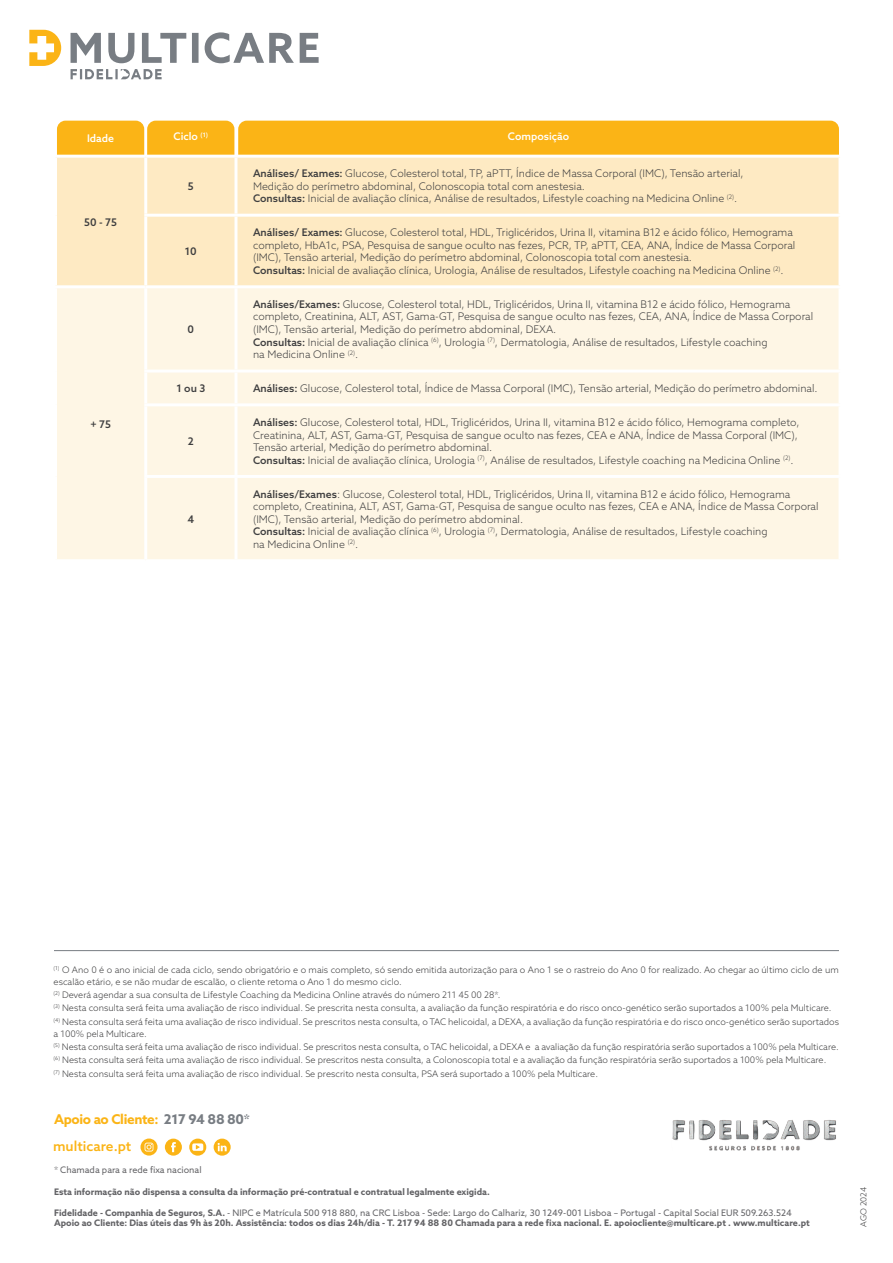
<style>
.page{position:relative;width:893px;height:1263px;background:#fff}
.page>*{position:absolute;margin:0;border:0;box-sizing:border-box;transform-origin:0 0}
.t1{font:500 13.65px "Azo Sans";color:#fbb416}
.t2{font:700 13.5px "Azo Sans";letter-spacing:-.025em;color:#fbb416}
.t3{font:300 10.5px/12.6px "Azo Sans";color:#3e3e3f}
.t4{font:500 10.5px "Azo Sans";color:#fff}
.t5{font:500 10.5px "Azo Sans";color:#3e3e3f}
.t6{font:300 9px/13.4px "Azo Sans";color:#3e3e3f}
.t7{font:700 9px/10.5px "Azo Sans";color:#636366}
.t8{font:9px "Azo Sans";color:#636366}
.t9{font:300 8.25px "Azo Sans";color:#3e3e3f}
.t10{font:500 6.15px "Azo Sans";color:#fff}
.s1{font-weight:500}
.s2{color:#787d83}
.s3{font-weight:400}
</style>
<div class="page">
<svg style="left:71px;top:32px;width:248px;height:47px"></svg>
<svg style="left:29px;top:30px;width:32px;height:36px"></svg>
<div style="left:57px;top:158px;width:781px;height:127px;background:#feeac3"></div>
<div style="left:57px;top:288px;width:781px;height:271px;background:#fef6e5"></div>
<hr style="left:144px;top:214px;width:92px;height:3px;background:#fff">
<hr style="left:236px;top:214px;width:605px;height:3px;background:#fff">
<hr style="left:144px;top:288px;width:3px;height:81px;background:#fff">
<hr style="left:234px;top:288px;width:3px;height:81px;background:#fff">
<hr style="left:144px;top:369px;width:92px;height:3px;background:#fff">
<hr style="left:144px;top:372px;width:3px;height:31px;background:#fff">
<hr style="left:236px;top:369px;width:605px;height:3px;background:#fff">
<hr style="left:234px;top:372px;width:3px;height:31px;background:#fff">
<hr style="left:144px;top:403px;width:92px;height:3px;background:#fff">
<hr style="left:144px;top:406px;width:3px;height:69px;background:#fff">
<hr style="left:236px;top:403px;width:605px;height:3px;background:#fff">
<hr style="left:234px;top:406px;width:3px;height:69px;background:#fff">
<hr style="left:144px;top:475px;width:92px;height:3px;background:#fff">
<hr style="left:144px;top:478px;width:3px;height:81px;background:#fff">
<hr style="left:236px;top:475px;width:605px;height:3px;background:#fff">
<hr style="left:234px;top:478px;width:3px;height:81px;background:#fff">
<hr style="left:144px;top:158px;width:3px;height:56px;background:#fff">
<hr style="left:234px;top:158px;width:3px;height:56px;background:#fff">
<hr style="left:144px;top:217px;width:3px;height:68px;background:#fff">
<hr style="left:234px;top:217px;width:3px;height:68px;background:#fff">
<img style="left:672px;top:1120px;width:164px;height:31px">
<svg style="left:189px;top:1138px;width:17px;height:18px"></svg>
<svg style="left:214px;top:1138px;width:17px;height:18px"></svg>
<svg style="left:165px;top:1138px;width:17px;height:18px"></svg>
<svg style="left:140px;top:1138px;width:18px;height:17px"></svg>
<div style="left:57px;top:121px;width:782px;height:34px;background:#fbb416"></div>
<hr style="left:54px;top:950px;width:785px;height:1px;background:#787d83">
<p class="t4" style="left:87px;top:131px;width:29px">Idade</p>
<p class="t10" style="left:200px;top:130px;width:9px">(1)</p>
<p class="t4" style="left:508px;top:129px;width:63px">Composição</p>
<p class="t4" style="left:174px;top:129px;width:26px">Ciclo</p>
<p class="t5" style="left:84px;top:215px;width:34px">50 - 75</p>
<p class="t5" style="left:90px;top:417px;width:22px">+ 75</p>
<p class="t5" style="left:188px;top:179px;width:7px">5</p>
<p class="t5" style="left:185px;top:244px;width:13px">10</p>
<p class="t5" style="left:188px;top:322px;width:8px">0</p>
<p class="t3" style="left:253px;top:167px;width:492px"><span class="s1">Análises/ Exames:</span> Glucose, Colesterol total, TP, aPTT, Índice de Massa Corporal (IMC), Tensão arterial,<br>Medição do perímetro abdominal, Colonoscopia total com anestesia.<br><span class="s1">Consultas:</span> Inicial de avaliação clínica, Análise de resultados, Lifestyle coaching na Medicina Online <sup>(2)</sup>.</p>
<p class="t3" style="left:253px;top:226px;width:544px"><span class="s1">Análises/ Exames:</span> Glucose, Colesterol total, HDL, Triglicéridos, Urina II, vitamina B12 e ácido fólico, Hemograma completo, HbA1c, PSA, Pesquisa de sangue oculto nas fezes, PCR, TP, aPTT, CEA, ANA, Índice de Massa Corporal (IMC), Tensão arterial, Medição do perímetro abdominal, Colonoscopia total com anestesia.<br><span class="s1">Consultas:</span> Inicial de avaliação clínica, Urologia, Análise de resultados, Lifestyle coaching na Medicina Online <sup>(2)</sup>.</p>
<p class="t3" style="left:253px;top:298px;width:562px"><span class="s1">Análises/Exames:</span> Glucose, Colesterol total, HDL, Triglicéridos, Urina II, vitamina B12 e ácido fólico, Hemograma completo, Creatinina, ALT, AST, Gama-GT, Pesquisa de sangue oculto nas fezes, CEA, ANA, Índice de Massa Corporal (IMC), Tensão arterial, Medição do perímetro abdominal, DEXA.<br><span class="s1">Consultas:</span> Inicial de avaliação clínica <sup>(6)</sup>, Urologia <sup>(7)</sup>, Dermatologia, Análise de resultados, Lifestyle coaching<br>na Medicina Online <sup>(2)</sup>.</p>
<p class="t5" style="left:176px;top:381px;width:31px">1 ou 3</p>
<p class="t3" style="left:253px;top:382px;width:566px"><span class="s1">Análises:</span> Glucose, Colesterol total, Índice de Massa Corporal (IMC), Tensão arterial, Medição do perímetro abdominal.</p>
<p class="t5" style="left:188px;top:434px;width:8px">2</p>
<p class="t5" style="left:187px;top:512px;width:8px">4</p>
<p class="t3" style="left:253px;top:416px;width:548px"><span class="s1">Análises:</span> Glucose, Colesterol total, HDL, Triglicéridos, Urina II, vitamina B12 e ácido fólico, Hemograma completo, Creatinina, ALT, AST, Gama-GT, Pesquisa de sangue oculto nas fezes, CEA e ANA, Índice de Massa Corporal (IMC), Tensão arterial, Medição do perímetro abdominal.<br><span class="s1">Consultas:</span> Inicial de avaliação clínica, Urologia <sup>(7)</sup>, Análise de resultados, Lifestyle coaching na Medicina Online <sup>(2)</sup>.</p>
<p class="t3" style="left:253px;top:487px;width:567px"><span class="s1">Análises/Exames</span>: Glucose, Colesterol total, HDL, Triglicéridos, Urina II, vitamina B12 e ácido fólico, Hemograma completo, Creatinina, ALT, AST, Gama-GT, Pesquisa de sangue oculto nas fezes, CEA e ANA, Índice de Massa Corporal (IMC), Tensão arterial, Medição do perímetro abdominal.<br><span class="s1">Consultas:</span> Inicial de avaliação clínica <sup>(6)</sup>, Urologia <sup>(7)</sup>, Dermatologia, Análise de resultados, Lifestyle coaching<br>na Medicina Online <sup>(2)</sup>.</p>
<p class="t6" style="left:54px;top:963px;width:787px;line-height:12px"><sup>(1)</sup> O Ano 0 é o ano inicial de cada ciclo, sendo obrigatório e o mais completo, só sendo emitida autorização para o Ano 1 se o rastreio do Ano 0 for realizado. Ao chegar ao último ciclo de um escalão etário, e se não mudar de escalão, o cliente retoma o Ano 1 do mesmo ciclo.</p>
<p class="t6" style="left:54px;top:988px;width:787px"><sup>(2)</sup> Deverá agendar a sua consulta de Lifestyle Coaching da Medicina Online através do número 211 45 00 28*.<br><sup>(3)</sup> Nesta consulta será feita uma avaliação de risco individual. Se prescrita nesta consulta, a avaliação da função respiratória e do risco onco-genético serão suportados a 100% pela Multicare. <sup>(4)</sup> Nesta consulta será feita uma avaliação de risco individual. Se prescritos nesta consulta, o TAC helicoidal, a DEXA, a avaliação da função respiratória e do risco onco-genético serão suportados</p>
<p class="t6" style="left:54px;top:1027px;width:787px">a 100% pela Multicare.<br><sup>(5)</sup> Nesta consulta será feita uma avaliação de risco individual. Se prescritos nesta consulta, o TAC helicoidal, a DEXA e a avaliação da função respiratória serão suportados a 100% pela Multicare. <sup>(6)</sup> Nesta consulta será feita uma avaliação de risco individual. Se prescritos nesta consulta, a Colonoscopia total e a avaliação da função respiratória serão suportados a 100% pela Multicare.<br><sup>(7)</sup> Nesta consulta será feita uma avaliação de risco individual. Se prescrito nesta consulta, PSA será suportado a 100% pela Multicare.</p>
<p class="t2" style="left:54px;top:1111px;width:197px">Apoio ao Cliente: <span class="s2">217 94 88 80*</span></p>
<h1 class="t1" style="left:53px;top:1137px;width:80px">multicare.pt</h1>
<p class="t8" style="left:54px;top:1164px;width:149px">* Chamada para a rede fixa nacional</p>
<p class="t7" style="left:54px;top:1186px;width:437px">Esta informação não dispensa a consulta da informação pré-contratual e contratual legalmente exigida.</p>
<p class="t7" style="left:54px;top:1207px;width:757px">Fidelidade - Companhia de Seguros, S.A. <span class="s3">- NIPC e Matrícula 500 918 880, na CRC Lisboa - Sede: Largo do Calhariz, 30 1249-001 Lisboa – Portugal - Capital Social EUR 509.263.524<br></span>Apoio ao Cliente: Dias úteis das 9h às 20h. Assistência: todos os dias 24h/dia - T. 217 94 88 80 Chamada para a rede fixa nacional. E. apoiocliente@multicare.pt . www.multicare.pt</p>
<p class="t9" style="left:858px;top:1226px;width:41px;rotate:-90deg">AGO 2024</p>
</div>
